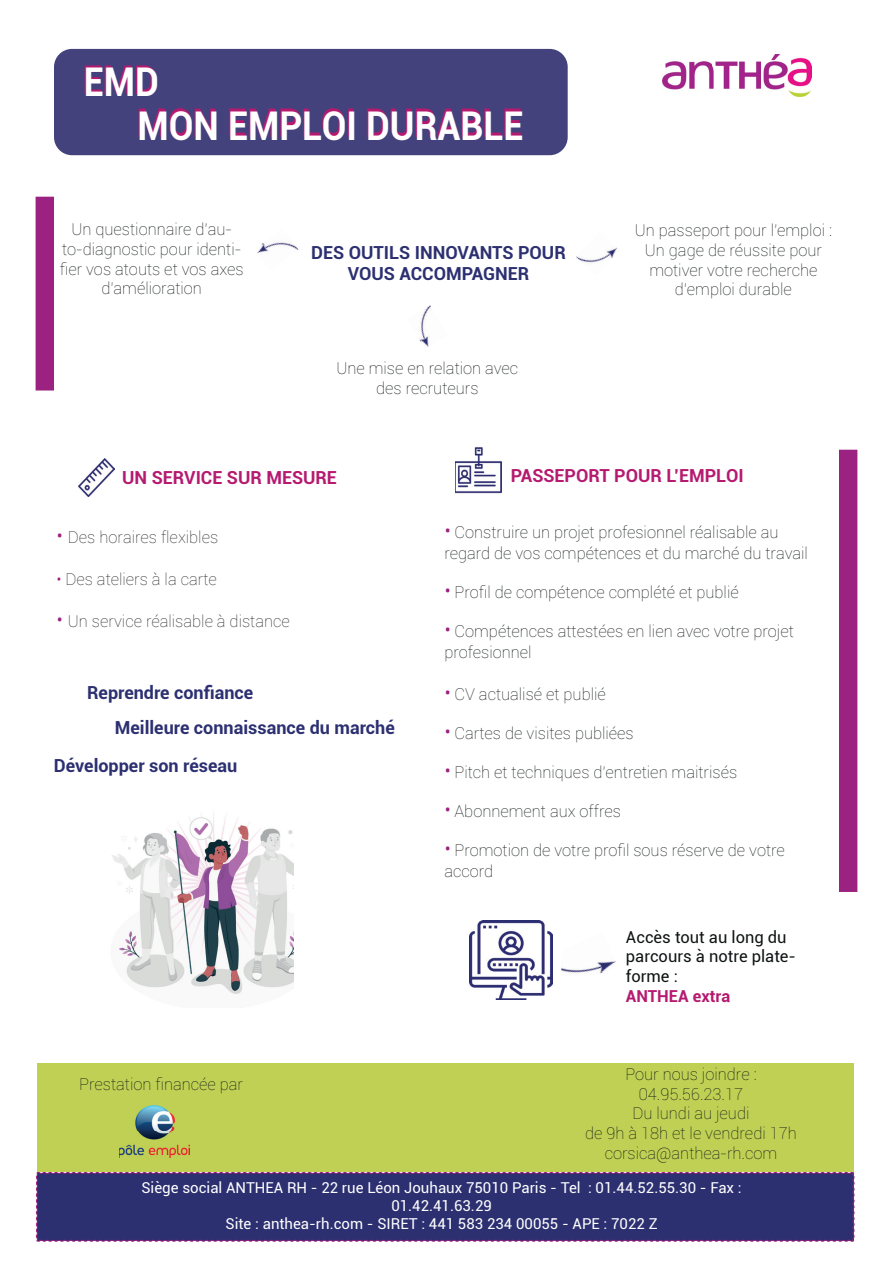
<style>
.page{position:relative;width:893px;height:1263px;background:#fff}
.page>*{position:absolute;margin:0;border:0;box-sizing:border-box;transform-origin:0 0}
.t1{font:700 39.6px/43.2px "Roboto";color:#fff;scale:.91 1}
.t2{font:700 18px/21.6px "Roboto";color:#2c3071;text-align:center}
.t3{font:700 18px "Roboto";color:#b51a6f}
.t4{font:100 16.5px/19.8px "Roboto";color:#0f1313;text-align:center}
.t5{font:100 16.5px "Roboto";color:#231f20}
.t6{font:16.5px/19.8px "Roboto";color:#0f1313}
.t7{font:700 16.5px "Roboto";color:#b51a6f}
.t8{font:15px/18px "Roboto";color:#fff;text-align:center}
.s1{font-size:21px;color:#9b2280}
.s2{color:#9b2280}
</style>
<div class="page">
<div style="left:36px;top:1172px;width:819px;height:70px;background:#2c3071"></div>
<img style="left:662px;top:54px;width:149px;height:43px">
<div style="left:839px;top:450px;width:18px;height:442px;background:#9b2280"></div>
<div style="left:36px;top:197px;width:18px;height:193px;background:#9b2280"></div>
<div style="left:37px;top:1063px;width:816px;height:109px;background:#bfd054"></div>
<img style="left:119px;top:1106px;width:70px;height:51px">
<img style="left:419px;top:305px;width:12px;height:42px">
<img style="left:257px;top:242px;width:41px;height:11px">
<img style="left:576px;top:247px;width:41px;height:16px">
<img style="left:455px;top:447px;width:47px;height:47px">
<img style="left:79px;top:458px;width:36px;height:38px">
<img style="left:112px;top:812px;width:181px;height:182px">
<img style="left:470px;top:921px;width:83px;height:79px">
<img style="left:561px;top:961px;width:55px;height:13px">
<div style="left:54px;top:49px;width:514px;height:106px;background:#43427c;border-radius:18px"></div>
<h1 class="t1" style="left:138px;top:59px;width:426px;text-indent:-54px">EMD<br>MON EMPLOI DURABLE</h1>
<p class="t4" style="left:60px;top:219px;width:185px">Un questionnaire d’au&shy;to-diagnostic pour identi&shy;fier vos atouts et vos axes d’amélioration</p>
<p class="t2" style="left:311px;top:241px;width:256px">DES OUTILS INNOVANTS POUR<br>VOUS ACCOMPAGNER</p>
<p class="t4" style="left:336px;top:357px;width:183px">Une mise en relation avec des recruteurs</p>
<p class="t4" style="left:635px;top:220px;width:199px">Un passeport pour l’emploi :<br>Un gage de réussite pour motiver votre recherche d’emploi durable</p>
<p class="t3" style="left:122px;top:465px;width:216px">UN SERVICE SUR MESURE</p>
<p class="t3" style="left:511px;top:463px;width:234px">PASSEPORT POUR L’EMPLOI</p>
<p class="t5" style="left:56px;top:526px;width:163px"><span class="s1">•</span> Des horaires flexibles</p>
<p class="t5" style="left:56px;top:568px;width:162px"><span class="s2">•</span> Des ateliers à la carte</p>
<p class="t5" style="left:56px;top:610px;width:235px"><span class="s1">•</span> Un service réalisable à distance</p>
<p class="t2" style="left:115px;top:674px;width:282px;line-height:35.1px;text-align:left;text-indent:-28px">Reprendre confiance<br>Meilleure connaissance du marché</p>
<p class="t2" style="left:54px;top:754px;width:185px">Développer son réseau</p>
<p class="t4" style="left:444px;top:521px;width:365px;line-height:21px;text-align:left"><span class="s1">•</span> Construire un projet profesionnel réalisable au regard de vos compétences et du marché du travail</p>
<p class="t4" style="left:444px;top:581px;width:296px"><span class="s1">•</span> Profil de compétence complété et publié</p>
<p class="t4" style="left:444px;top:620px;width:351px;line-height:21px;text-align:left"><span class="s1">•</span> Compétences attestées en lien avec votre projet profesionnel</p>
<p class="t4" style="left:444px;top:683px;width:163px"><span class="s1">•</span> CV actualisé et publié</p>
<p class="t4" style="left:444px;top:722px;width:191px"><span class="s1">•</span> Cartes de visites publiées</p>
<p class="t4" style="left:444px;top:761px;width:294px"><span class="s1">•</span> Pitch et techniques d’entretien maitrisés</p>
<p class="t4" style="left:444px;top:800px;width:178px"><span class="s1">•</span> Abonnement aux offres</p>
<p class="t4" style="left:444px;top:839px;width:342px;line-height:21px;text-align:left"><span class="s1">•</span> Promotion de votre profil sous réserve de votre accord</p>
<p class="t6" style="left:626px;top:926px;width:172px">Accès tout au long du parcours à notre plate&shy;forme :</p>
<p class="t7" style="left:626px;top:984px;width:106px">ANTHEA extra</p>
<p class="t4" style="left:79px;top:1074px;width:165px">Prestation financée par</p>
<p class="t4" style="left:585px;top:1063px;width:213px">Pour nous joindre :<br>04.95.56.23.17<br>Du lundi au jeudi<br>de 9h à 18h et le vendredi 17h corsica@anthea-rh.com</p>
<p class="t8" style="left:141px;top:1178px;width:602px">Siège social ANTHEA RH - 22 rue Léon Jouhaux 75010 Paris - Tel : 01.44.52.55.30 - Fax :<br>01.42.41.63.29<br>Site : anthea-rh.com - SIRET : 441 583 234 00055 - APE : 7022 Z</p>
</div>
